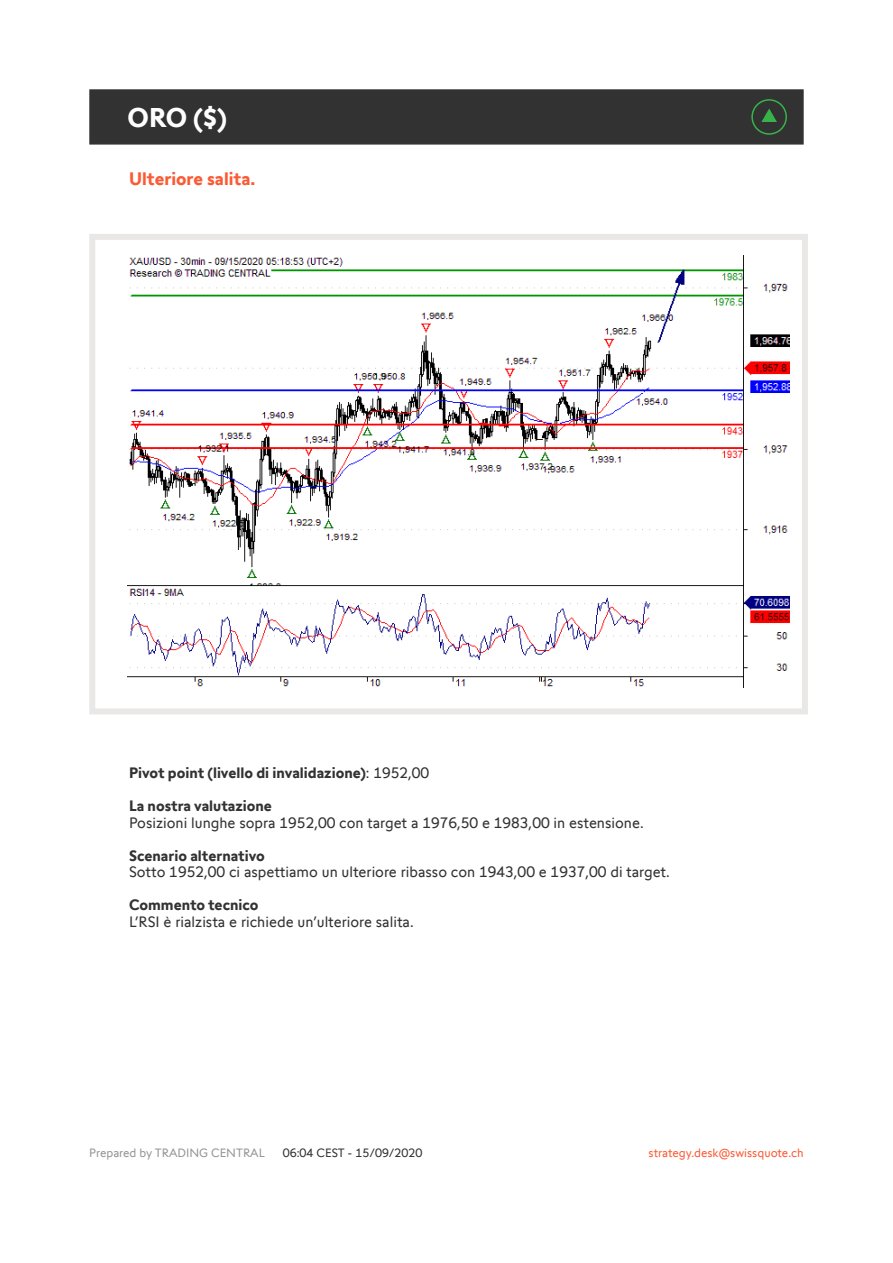
<style>
.page{position:relative;width:893px;height:1263px;background:#fff}
.page>*{position:absolute;margin:0;border:0;box-sizing:border-box;transform-origin:0 0}
.t1{font:700 27px "Swissquote CT";color:#fff}
.t2{font:700 18px "Swissquote CT";color:#fa5b35}
.t3{font:15px "Swissquote CT";color:#323232}
.t4{font:700 15px "Swissquote CT";color:#323232}
.t5{font:12px "Swissquote CT";color:#fa5b35}
.t6{font:12px "Swissquote CT";color:#939598}
.t7{font:12px "Swissquote CT";color:#323232}
.s1{font-weight:400}
</style>
<div class="page">
<div style="left:89px;top:234px;width:719px;height:480px;border:6px solid #e9e8e7"></div>
<div style="left:89px;top:89px;width:715px;height:56px;background:#323232;border:2px solid #323232"></div>
<img style="left:128px;top:255px;width:661px;height:432px">
<svg style="left:751px;top:99px;width:36px;height:36px"></svg>
<h1 class="t1" style="left:128px;top:101px;width:101px">ORO ($)</h1>
<p class="t2" style="left:129px;top:168px;width:128px">Ulteriore salita.</p>
<p class="t4" style="left:129px;top:764px;width:302px">Pivot point (livello di invalidazione)<span class="s1">: 1952,00</span></p>
<p class="t4" style="left:129px;top:797px;width:144px">La nostra valutazione</p>
<p class="t3" style="left:129px;top:814px;width:516px">Posizioni lunghe sopra 1952,00 con target a 1976,50 e 1983,00 in estensione.</p>
<p class="t4" style="left:129px;top:846px;width:137px">Scenario alternativo</p>
<p class="t3" style="left:129px;top:863px;width:542px">Sotto 1952,00 ci aspettiamo un ulteriore ribasso con 1943,00 e 1937,00 di target.</p>
<p class="t4" style="left:129px;top:896px;width:131px">Commento tecnico</p>
<p class="t3" style="left:129px;top:913px;width:286px">L’RSI è rialzista e richiede un’ulteriore salita.</p>
<p class="t6" style="left:89px;top:1145px;width:177px">Prepared by TRADING CENTRAL</p>
<p class="t7" style="left:283px;top:1145px;width:141px">06:04 CEST - 15/09/2020</p>
<p class="t5" style="left:649px;top:1145px;width:157px">strategy.desk@swissquote.ch</p>
</div>
